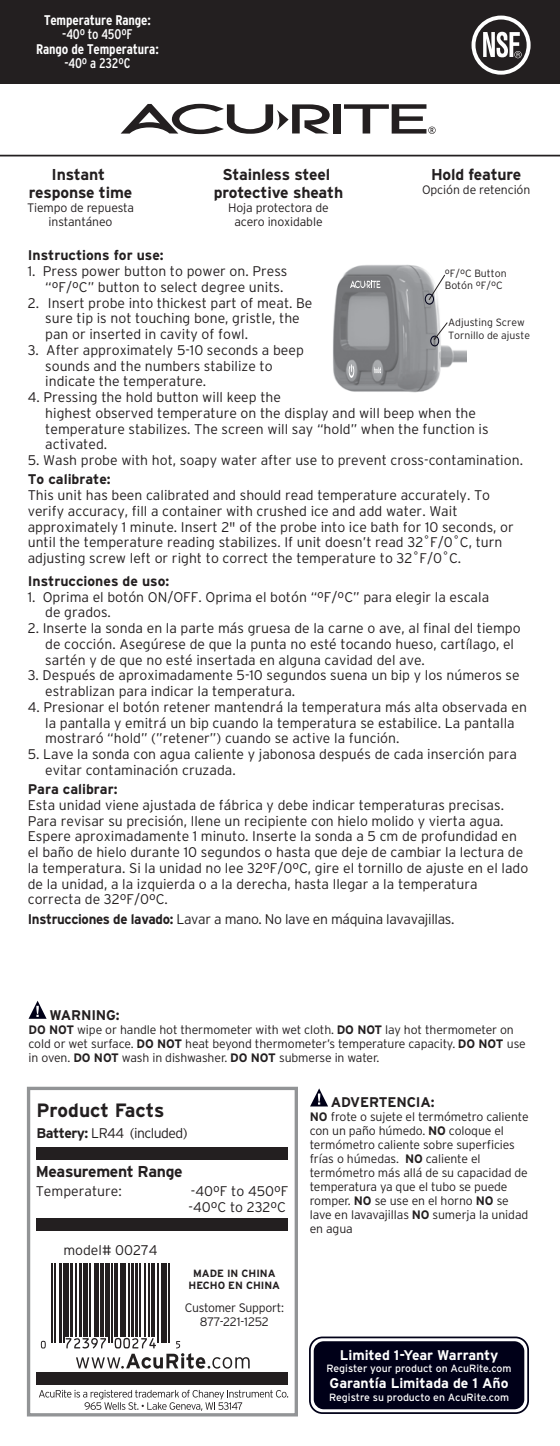
<style>
.page{position:relative;width:560px;height:1446px;background:#fff}
.page>*{position:absolute;margin:0;border:0;box-sizing:border-box;transform-origin:0 0}
.t1{font:700 19.25px "Interstate";color:#231f20}
.t2{font:700 15.75px/17.5px "Interstate";letter-spacing:-.015em;color:#231f20;text-align:center}
.t3{font:300 14px/15.8px "Interstate";color:#231f20}
.t4{font:700 14px "Interstate";color:#231f20}
.t5{font:300 14px "Interstate";letter-spacing:-.025em;color:#231f20}
.t6{font:700 14px "Interstate";color:#fff}
.t7{font:700 condensed 14px "Interstate";letter-spacing:-.01em;color:#fff}
.t8{font:300 14px "Interstate";letter-spacing:-.04em;color:#231f20}
.t9{font:condensed 14px "Interstate";letter-spacing:-.01em;color:#fff}
.t10{font:300 12.25px/14px "Interstate";letter-spacing:-.01em;color:#231f20;text-align:center}
.t11{font:10.5px "Interstate";color:#fff}
.t12{font:300 10.5px/12.6px "Interstate";color:#231f20}
.t13{font:700 10.5px/12.2px "Interstate";color:#231f20;text-align:center}
.s1{font-weight:700}
</style>
<div class="page">
<div style="left:0;top:0;width:560px;height:84px;background:#231f20"></div>
<div style="left:333px;top:104px;width:8px;height:29px;background:#231f20"></div>
<svg style="left:121px;top:104px;width:209px;height:30px"></svg>
<svg style="left:344px;top:104px;width:92px;height:30px"></svg>
<hr style="left:0;top:155px;width:560px;height:1px;background:#231f20">
<div style="left:472px;top:16px;width:59px;height:59px;border:4px solid #fff;border-radius:50%"></div>
<svg style="left:483px;top:32px;width:39px;height:26px"></svg>
<img style="left:333px;top:264px;width:134px;height:129px">
<svg style="left:428px;top:274px;width:18px;height:27px"></svg>
<div style="left:425px;top:294px;width:9px;height:10px;border:1px solid #000018;border-radius:50%"></div>
<div style="left:431px;top:336px;width:8px;height:10px;border:1px solid #000018;border-radius:50%"></div>
<svg style="left:433px;top:321px;width:16px;height:20px"></svg>
<svg style="left:310px;top:1088px;width:18px;height:18px"></svg>
<svg style="left:29px;top:1001px;width:18px;height:17px"></svg>
<div style="left:314px;top:1341px;width:210px;height:68px;background:#000018;border-radius:10px"></div>
<div style="left:309px;top:1336px;width:220px;height:77px;border:2px solid #000018;border-radius:13px"></div>
<div style="left:27px;top:1086px;width:271px;height:330px;border:3px solid #929496"></div>
<div style="left:36px;top:1147px;width:252px;height:12px;background:#231f20"></div>
<div style="left:36px;top:1218px;width:252px;height:13px;background:#231f20"></div>
<div style="left:36px;top:1372px;width:252px;height:13px;background:#231f20"></div>
<svg style="left:39px;top:1389px;width:249px;height:21px"></svg>
<svg style="left:41px;top:1340px;width:5px;height:8px"></svg>
<hr style="left:52px;top:1263px;width:1px;height:79px;background:#231f20">
<hr style="left:54px;top:1263px;width:2px;height:79px;background:#231f20">
<hr style="left:59px;top:1263px;width:3px;height:79px;background:#231f20">
<hr style="left:63px;top:1263px;width:1px;height:79px;background:#231f20">
<hr style="left:65px;top:1263px;width:4px;height:73px;background:#231f20">
<hr style="left:70px;top:1263px;width:3px;height:73px;background:#231f20">
<hr style="left:75px;top:1263px;width:2px;height:73px;background:#231f20">
<hr style="left:79px;top:1263px;width:3px;height:73px;background:#231f20">
<div style="left:83px;top:1263px;width:5px;height:73px;background:#231f20"></div>
<hr style="left:89px;top:1263px;width:1px;height:73px;background:#231f20">
<hr style="left:94px;top:1263px;width:1px;height:73px;background:#231f20">
<hr style="left:96px;top:1263px;width:3px;height:73px;background:#231f20">
<hr style="left:100px;top:1263px;width:4px;height:73px;background:#231f20">
<hr style="left:105px;top:1263px;width:3px;height:73px;background:#231f20">
<hr style="left:109px;top:1263px;width:1px;height:79px;background:#231f20">
<hr style="left:111px;top:1263px;width:1px;height:79px;background:#231f20">
<hr style="left:114px;top:1263px;width:3px;height:73px;background:#231f20">
<hr style="left:120px;top:1263px;width:1px;height:73px;background:#231f20">
<hr style="left:122px;top:1263px;width:4px;height:73px;background:#231f20">
<hr style="left:129px;top:1263px;width:1px;height:73px;background:#231f20">
<hr style="left:131px;top:1263px;width:3px;height:73px;background:#231f20">
<hr style="left:135px;top:1263px;width:2px;height:73px;background:#231f20">
<hr style="left:140px;top:1263px;width:1px;height:73px;background:#231f20">
<hr style="left:145px;top:1263px;width:1px;height:73px;background:#231f20">
<hr style="left:148px;top:1263px;width:2px;height:73px;background:#231f20">
<hr style="left:151px;top:1263px;width:4px;height:73px;background:#231f20">
<hr style="left:157px;top:1263px;width:1px;height:79px;background:#231f20">
<hr style="left:161px;top:1263px;width:3px;height:79px;background:#231f20">
<hr style="left:166px;top:1263px;width:1px;height:79px;background:#231f20">
<hr style="left:168px;top:1263px;width:1px;height:79px;background:#231f20">
<svg style="left:66px;top:1337px;width:184px;height:31px"></svg>
<svg style="left:350px;top:281px;width:31px;height:7px"></svg>
<svg style="left:374px;top:367px;width:7px;height:6px"></svg>
<svg style="left:349px;top:364px;width:5px;height:14px"></svg>
<p class="t7" style="left:44px;top:12px;width:108px">Temperature Range:</p>
<p class="t9" style="left:62px;top:26px;width:72px">-40º to 450ºF</p>
<p class="t7" style="left:36px;top:42px;width:124px">Rango de Temperatura:</p>
<p class="t9" style="left:64px;top:56px;width:67px">-40º a 232ºC</p>
<p class="t2" style="left:29px;top:166px;width:105px">Instant response time</p>
<p class="t10" style="left:27px;top:200px;width:109px">Tiempo de repuesta instantáneo</p>
<p class="t2" style="left:214px;top:166px;width:131px">Stainless steel protective sheath</p>
<p class="t10" style="left:228px;top:200px;width:102px">Hoja protectora de acero inoxidable</p>
<p class="t2" style="left:431px;top:166px;width:92px">Hold feature</p>
<p class="t10" style="left:422px;top:183px;width:110px">Opción de retención</p>
<p class="t4" style="left:28px;top:247px;width:138px">Instructions for use:</p>
<p class="t3" style="left:28px;top:263px;width:261px;text-align:right">1. Press power button to power on. Press “ºF/ºC” button to select degree units.</p>
<p class="t3" style="left:45px;top:294px;width:269px;text-indent:-18px">2. Insert probe into thickest part of meat. Be sure tip is not touching bone, gristle, the pan or inserted in cavity of fowl.</p>
<p class="t3" style="left:45px;top:342px;width:260px;text-indent:-18px">3. After approximately 5-10 seconds a beep sounds and the numbers stabilize to indicate the temperature.</p>
<p class="t3" style="left:45px;top:389px;width:445px;text-indent:-18px">4. Pressing the hold button will keep the<br>highest observed temperature on the display and will beep when the temperature stabilizes. The screen will say “hold” when the function is activated.</p>
<p class="t3" style="left:28px;top:452px;width:497px">5. Wash probe with hot, soapy water after use to prevent cross-contamination.</p>
<p class="t4" style="left:28px;top:471px;width:85px">To calibrate:</p>
<p class="t3" style="left:28px;top:487px;width:488px">This unit has been calibrated and should read temperature accurately. To verify accuracy, fill a container with crushed ice and add water. Wait approximately 1 minute. Insert 2" of the probe into ice bath for 10 seconds, or until the temperature reading stabilizes. If unit doesn’t read 32˚F/0˚C, turn adjusting screw left or right to correct the temperature to 32˚F/0˚C.</p>
<p class="t4" style="left:28px;top:573px;width:143px">Instrucciones de uso:</p>
<p class="t3" style="left:45px;top:588px;width:445px;text-indent:-18px">1. Oprima el botón ON/OFF. Oprima el botón “ºF/ºC” para elegir la escala de grados.</p>
<p class="t3" style="left:45px;top:620px;width:477px;text-indent:-18px">2. Inserte la sonda en la parte más gruesa de la carne o ave, al final del tiempo de cocción. Asegúrese de que la punta no esté tocando hueso, cartílago, el sartén y de que no esté insertada en alguna cavidad del ave.</p>
<p class="t3" style="left:45px;top:667px;width:476px;text-indent:-18px">3. Después de aproximadamente 5-10 segundos suena un bip y los números se estrablizan para indicar la temperatura.</p>
<p class="t3" style="left:45px;top:699px;width:483px;text-indent:-18px">4. Presionar el botón retener mantendrá la temperatura más alta observada en la pantalla y emitrá un bip cuando la temperatura se estabilice. La pantalla mostraró “hold” (”retener”) cuando se active la función.</p>
<p class="t3" style="left:45px;top:746px;width:473px;text-indent:-18px">5. Lave la sonda con agua caliente y jabonosa después de cada inserción para evitar contaminación cruzada.</p>
<p class="t4" style="left:28px;top:781px;width:91px">Para calibrar:</p>
<p class="t3" style="left:28px;top:797px;width:502px">Esta unidad viene ajustada de fábrica y debe indicar temperaturas precisas.<br>Para revisar su precisión, llene un recipiente con hielo molido y vierta agua.<br>Espere aproximadamente 1 minuto. Inserte la sonda a 5 cm de profundidad en el baño de hielo durante 10 segundos o hasta que deje de cambiar la lectura de la temperatura. Si la unidad no lee 32ºF/0ºC, gire el tornillo de ajuste en el lado de la unidad, a la izquierda o a la derecha, hasta llegar a la temperatura correcta de 32ºF/0ºC.</p>
<p class="t5" style="left:28px;top:911px;width:428px"><span class="s1">Instrucciones de lavado:</span> Lavar a mano. No lave en máquina lavavajillas.</p>
<p class="t12" style="left:445px;top:267px;width:63px">ºF/ºC Button<br>Botón ºF/ºC</p>
<p class="t12" style="left:448px;top:316px;width:83px">Adjusting Screw<br>Tornillo de ajuste</p>
<p class="t4" style="left:50px;top:1007px;width:72px">WARNING:</p>
<p class="t10" style="left:29px;top:1022px;width:499px;text-align:left"><span class="s1">DO NOT</span> wipe or handle hot thermometer with wet cloth. <span class="s1">DO NOT</span> lay hot thermometer on cold or wet surface. <span class="s1">DO NOT</span> heat beyond thermometer’s temperature capacity. <span class="s1">DO NOT</span> use in oven. <span class="s1">DO NOT</span> wash in dishwasher. <span class="s1">DO NOT</span> submerse in water.</p>
<p class="t4" style="left:331px;top:1093px;width:106px">ADVERTENCIA:</p>
<p class="t10" style="left:310px;top:1109px;width:220px;text-align:left"><span class="s1">NO</span> frote o sujete el termómetro caliente con un paño húmedo. <span class="s1">NO</span> coloque el termómetro caliente sobre superficies frías o húmedas. <span class="s1">NO</span> caliente el termómetro más allá de su capacidad de temperatura ya que el tubo se puede romper. <span class="s1">NO</span> se use en el horno <span class="s1">NO</span> se lave en lavavajillas <span class="s1">NO</span> sumerja la unidad en agua</p>
<h1 class="t1" style="left:36px;top:1099px;width:130px">Product Facts</h1>
<p class="t8" style="left:36px;top:1125px;width:153px"><span class="s1">Battery:</span> LR44 (included)</p>
<p class="t2" style="left:36px;top:1162px;width:148px">Measurement Range</p>
<p class="t3" style="left:36px;top:1183px;width:88px">Temperature:</p>
<p class="t3" style="left:189px;top:1183px;width:101px">-40ºF to 450ºF -40ºC to 232ºC</p>
<p class="t3" style="left:63px;top:1242px;width:96px">model# 00274</p>
<p class="t13" style="left:189px;top:1266px;width:93px">MADE IN CHINA<br>HECHO EN CHINA</p>
<p class="t10" style="left:185px;top:1300px;width:101px">Customer Support:<br>877-221-1252</p>
<p class="t6" style="left:340px;top:1346px;width:160px">Limited 1-Year Warranty</p>
<p class="t11" style="left:326px;top:1362px;width:187px">Register your product on AcuRite.com</p>
<p class="t6" style="left:330px;top:1375px;width:180px">Garantía Limitada de 1 Año</p>
<p class="t11" style="left:329px;top:1390px;width:182px">Registre su producto en AcuRite.com</p>
</div>
